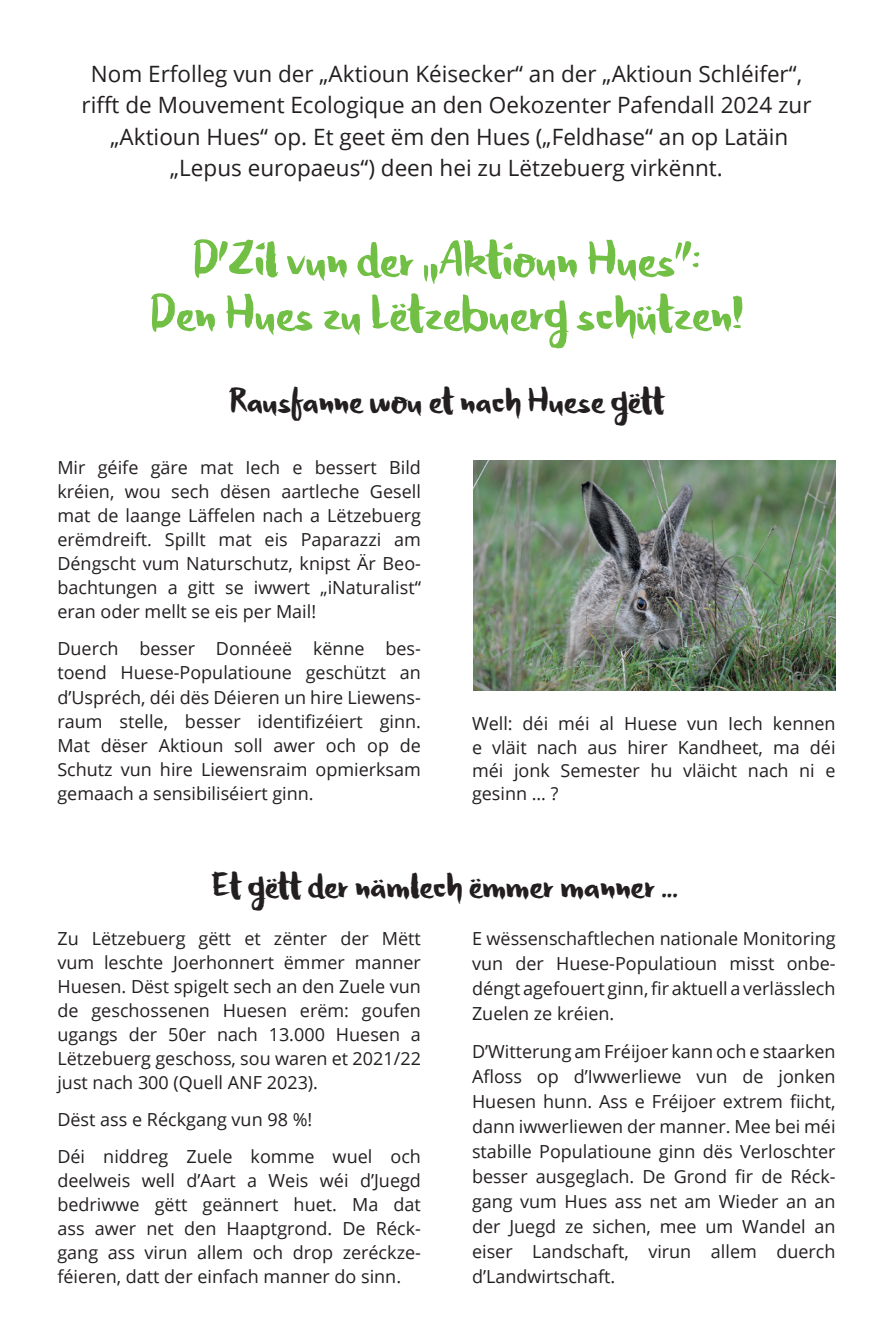
<style>
.page{position:relative;width:893px;height:1340px;background:#fff}
.page>*{position:absolute;margin:0;border:0;box-sizing:border-box;transform-origin:0 0}
.t1{font:63px/54px "Honeyvoid DEMO";color:#71bf44;text-align:center}
.t2{font:45px "Honeyvoid DEMO";color:#231f20}
.t3{font:22.5px/31.5px "Open Sans";color:#231f20;text-align:center}
.t4{font:18px/24.1px "Open Sans";color:#231f20;text-align:justify}
</style>
<div class="page">
<img style="left:473px;top:460px;width:363px;height:230px">
<p class="t3" style="left:81px;top:57px;width:732px">Nom Erfolleg vun der „Aktioun Kéisecker“ an der „Aktioun Schléifer“, rifft de Mouvement Ecologique an den Oekozenter Pafendall 2024 zur „Aktioun Hues“ op. Et geet ëm den Hues („Feldhase“ an op Latäin „Lepus europaeus“) deen hei zu Lëtzebuerg virkënnt.</p>
<h1 class="t1" style="left:150px;top:234px;width:595px">D’Zil vun der „Aktioun Hues”:<br>Den Hues zu Lëtzebuerg schützen!</h1>
<h2 class="t2" style="left:229px;top:378px;width:437px">Rausfanne wou et nach Huese gëtt</h2>
<p class="t4" style="left:57px;top:455px;width:365px">Mir géife gäre mat Iech e bessert Bild kréien, wou sech dësen aartleche Gesell mat de laange Läffelen nach a Lëtzebuerg erëmdreift. Spillt mat eis Paparazzi am Déngscht vum Naturschutz, knipst Är Beo&shy;bachtungen a gitt se iwwert „iNaturalist“ eran oder mellt se eis per Mail!</p>
<p class="t4" style="left:57px;top:636px;width:365px">Duerch besser Donnéeë kënne bes&shy;toend Huese-Populatioune geschützt an d’Uspréch, déi dës Déieren un hire Liewens&shy;raum stelle, besser identifizéiert ginn.<br>Mat dëser Aktioun soll awer och op de Schutz vun hire Liewensraim opmierksam gemaach a sensibiliséiert ginn.</p>
<p class="t4" style="left:472px;top:712px;width:365px;line-height:23.2px">Well: déi méi al Huese vun Iech kennen e vläit nach aus hirer Kandheet, ma déi méi jonk Semester hu vläicht nach ni e gesinn … ?</p>
<h2 class="t2" style="left:212px;top:862px;width:467px">Et gëtt der nämlech ëmmer manner ...</h2>
<p class="t4" style="left:57px;top:926px;width:365px">Zu Lëtzebuerg gëtt et zënter der Mëtt vum leschte Joerhonnert ëmmer manner Huesen. Dëst spigelt sech an den Zuele vun de geschossenen Huesen erëm: goufen ugangs der 50er nach 13.000 Huesen a Lëtzebuerg geschoss, sou waren et 2021/22 just nach 300 (Quell ANF 2023).</p>
<p class="t4" style="left:57px;top:1100px;width:365px;line-height:36.7px">Dëst ass e Réckgang vun 98 %!<br>Déi niddreg Zuele komme wuel och</p>
<p class="t4" style="left:57px;top:1167px;width:365px">deelweis well d’Aart a Weis wéi d’Juegd bedriwwe gëtt geännert huet. Ma dat ass awer net den Haaptgrond. De Réck&shy;gang ass virun allem och drop zeréckze&shy;féieren, datt der einfach manner do sinn.</p>
<p class="t4" style="left:472px;top:925px;width:365px;line-height:25px">E wëssenschaftlechen nationale Monitoring vun der Huese-Populatioun misst onbe&shy;déngt agefouert ginn, fir aktuell a verlässlech Zuelen ze kréien.</p>
<p class="t4" style="left:472px;top:1038px;width:365px;line-height:25px">D’Witterung am Fréijoer kann och e staarken Afloss op d’Iwwerliewe vun de jonken Huesen hunn. Ass e Fréijoer extrem fiicht, dann iwwerliewen der manner. Mee bei méi stabille Populatioune ginn dës Verloschter besser ausgeglach. De Grond fir de Réck&shy;gang vum Hues ass net am Wieder an an der Juegd ze sichen, mee um Wandel an eiser Landschaft, virun allem duerch d’Landwirtschaft.</p>
</div>
